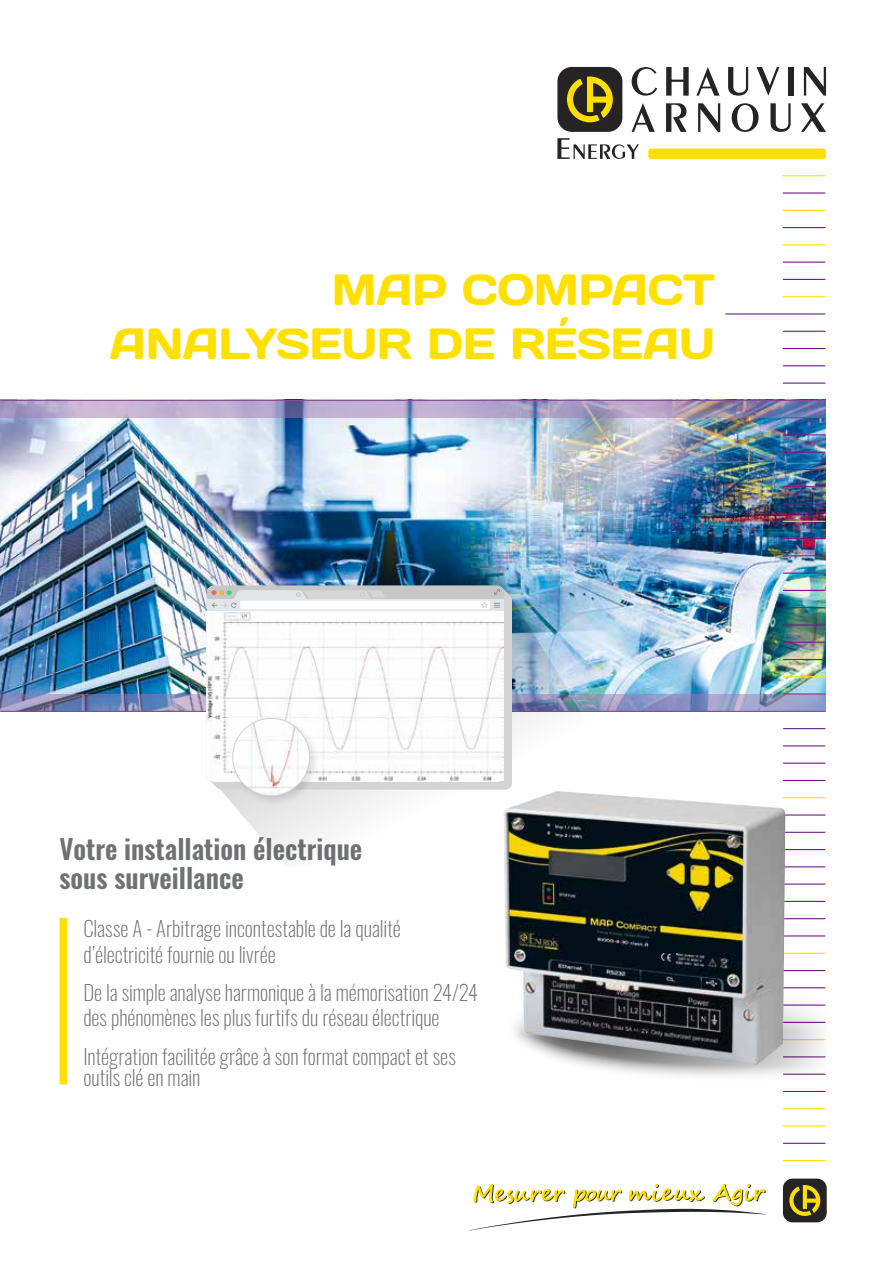
<style>
.page{position:relative;width:893px;height:1263px;background:#fff}
.page>*{position:absolute;margin:0;border:0;box-sizing:border-box;transform-origin:0 0}
.t1{font:43.5px/54px "Days";letter-spacing:-.01em;color:#ffe000;text-align:right}
.t2{font:600 27px/28.5px "Oswald";color:#707172}
.t3{font:200 21px/25.5px "Oswald";color:#707172}
</style>
<div class="page">
<img style="left:0;top:400px;width:826px;height:295px">
<hr style="left:783px;top:175px;width:42px;height:1px;background:#ffe000">
<hr style="left:783px;top:192px;width:42px;height:2px;background:#6d1f80">
<hr style="left:783px;top:210px;width:42px;height:1px;background:#ffe000">
<hr style="left:783px;top:227px;width:42px;height:1px;background:#6d1f80">
<hr style="left:783px;top:244px;width:42px;height:1px;background:#ffe000">
<hr style="left:783px;top:262px;width:42px;height:1px;background:#6d1f80">
<hr style="left:783px;top:279px;width:42px;height:1px;background:#6d1f80">
<hr style="left:783px;top:296px;width:42px;height:1px;background:#ffe000">
<hr style="left:725px;top:313px;width:100px;height:1px;background:#6d1f80">
<hr style="left:783px;top:331px;width:42px;height:1px;background:#6d1f80">
<hr style="left:783px;top:348px;width:42px;height:1px;background:#6d1f80">
<hr style="left:783px;top:365px;width:42px;height:1px;background:#6d1f80">
<hr style="left:783px;top:382px;width:42px;height:2px;background:#6d1f80">
<hr style="left:783px;top:728px;width:42px;height:1px;background:#6d1f80">
<hr style="left:783px;top:452px;width:42px;height:1px;background:#6d1f80">
<hr style="left:783px;top:434px;width:42px;height:1px;background:#6d1f80">
<hr style="left:783px;top:417px;width:42px;height:1px;background:#6d1f80">
<hr style="left:783px;top:763px;width:42px;height:1px;background:#6d1f80">
<hr style="left:783px;top:486px;width:42px;height:1px;background:#6d1f80">
<hr style="left:783px;top:780px;width:42px;height:1px;background:#6d1f80">
<hr style="left:783px;top:503px;width:42px;height:2px;background:#6d1f80">
<hr style="left:783px;top:797px;width:42px;height:1px;background:#ffe000">
<hr style="left:783px;top:521px;width:42px;height:1px;background:#ffe000">
<hr style="left:783px;top:814px;width:42px;height:1px;background:#6d1f80">
<hr style="left:783px;top:538px;width:42px;height:1px;background:#6d1f80">
<hr style="left:783px;top:832px;width:42px;height:1px;background:#6d1f80">
<hr style="left:783px;top:555px;width:42px;height:1px;background:#6d1f80">
<hr style="left:783px;top:849px;width:42px;height:1px;background:#6d1f80">
<hr style="left:783px;top:573px;width:42px;height:1px;background:#6d1f80">
<hr style="left:783px;top:866px;width:42px;height:1px;background:#6d1f80">
<hr style="left:783px;top:590px;width:42px;height:1px;background:#6d1f80">
<hr style="left:783px;top:883px;width:42px;height:2px;background:#6d1f80">
<hr style="left:783px;top:607px;width:42px;height:1px;background:#6d1f80">
<hr style="left:783px;top:901px;width:42px;height:1px;background:#6d1f80">
<hr style="left:783px;top:624px;width:42px;height:1px;background:#6d1f80">
<hr style="left:783px;top:642px;width:42px;height:1px;background:#6d1f80">
<hr style="left:783px;top:659px;width:42px;height:1px;background:#6d1f80">
<hr style="left:783px;top:676px;width:42px;height:1px;background:#ffe000">
<hr style="left:783px;top:693px;width:42px;height:2px;background:#6d1f80">
<hr style="left:783px;top:1125px;width:42px;height:1px;background:#ffe000">
<hr style="left:783px;top:1143px;width:42px;height:1px;background:#6d1f80">
<hr style="left:783px;top:1160px;width:42px;height:1px;background:#ffe000">
<hr style="left:783px;top:745px;width:42px;height:1px;background:#6d1f80">
<hr style="left:783px;top:469px;width:42px;height:1px;background:#6d1f80">
<svg style="left:0;top:400px;width:825px;height:17px;background:#aa9bc1"></svg>
<svg style="left:0;top:695px;width:826px;height:17px;background:#868bba"></svg>
<div style="left:557px;top:67px;width:65px;height:65px;background:#252324;border-radius:14px"></div>
<svg style="left:567px;top:76px;width:46px;height:46px"></svg>
<svg style="left:632px;top:67px;width:25px;height:29px"></svg>
<svg style="left:666px;top:67px;width:23px;height:29px"></svg>
<svg style="left:696px;top:67px;width:24px;height:29px"></svg>
<svg style="left:728px;top:67px;width:20px;height:29px"></svg>
<svg style="left:757px;top:67px;width:22px;height:29px"></svg>
<div style="left:788px;top:67px;width:5px;height:29px;background:#252324"></div>
<svg style="left:804px;top:67px;width:22px;height:29px"></svg>
<svg style="left:632px;top:103px;width:23px;height:29px"></svg>
<svg style="left:666px;top:103px;width:21px;height:29px"></svg>
<svg style="left:698px;top:103px;width:22px;height:29px"></svg>
<svg style="left:732px;top:103px;width:26px;height:29px"></svg>
<svg style="left:770px;top:103px;width:21px;height:29px"></svg>
<svg style="left:801px;top:103px;width:25px;height:29px"></svg>
<svg style="left:557px;top:138px;width:82px;height:21px"></svg>
<div style="left:648px;top:149px;width:178px;height:10px;background:#ffdf00;border-radius:3px"></div>
<svg style="left:471px;top:1184px;width:295px;height:46px"></svg>
<div style="left:783px;top:1178px;width:44px;height:44px;background:#252324;border-radius:10px"></div>
<svg style="left:789px;top:1185px;width:31px;height:31px"></svg>
<svg style="left:585px;top:918px;width:241px;height:192px"></svg>
<img style="left:504px;top:796px;width:282px;height:269px">
<div style="left:60px;top:918px;width:7px;height:166px;background:#ffe000"></div>
<svg style="left:207px;top:589px;width:297px;height:22px;background:#cfd0cf"></svg>
<img style="left:221px;top:599px;width:398px;height:268px">
<img style="left:207px;top:611px;width:296px;height:170px">
<div style="left:230px;top:716px;width:91px;height:91px;background:#000;opacity:.12"></div>
<img style="left:233px;top:718px;width:77px;height:78px;border-radius:39px">
<div style="left:232px;top:718px;width:78px;height:78px;border:1px solid #d0d1d2;border-radius:50%"></div>
<h1 class="t1" style="left:110px;top:262px;width:606px">MAP COMPACT<br>ANALYSEUR DE RÉSEAU</h1>
<p class="t2" style="left:60px;top:835px;width:304px">Votre installation électrique sous surveillance</p>
<p class="t3" style="left:83px;top:913px;width:319px">Classe A - Arbitrage incontestable de la qualité d’électricité fournie ou livrée</p>
<p class="t3" style="left:83px;top:977px;width:396px">De la simple analyse harmonique à la mémorisation 24/24 des phénomènes les plus furtifs du réseau électrique</p>
<p class="t3" style="left:83px;top:1043px;width:374px;line-height:21px">Intégration facilitée grâce à son format compact et ses outils clé en main</p>
</div>
